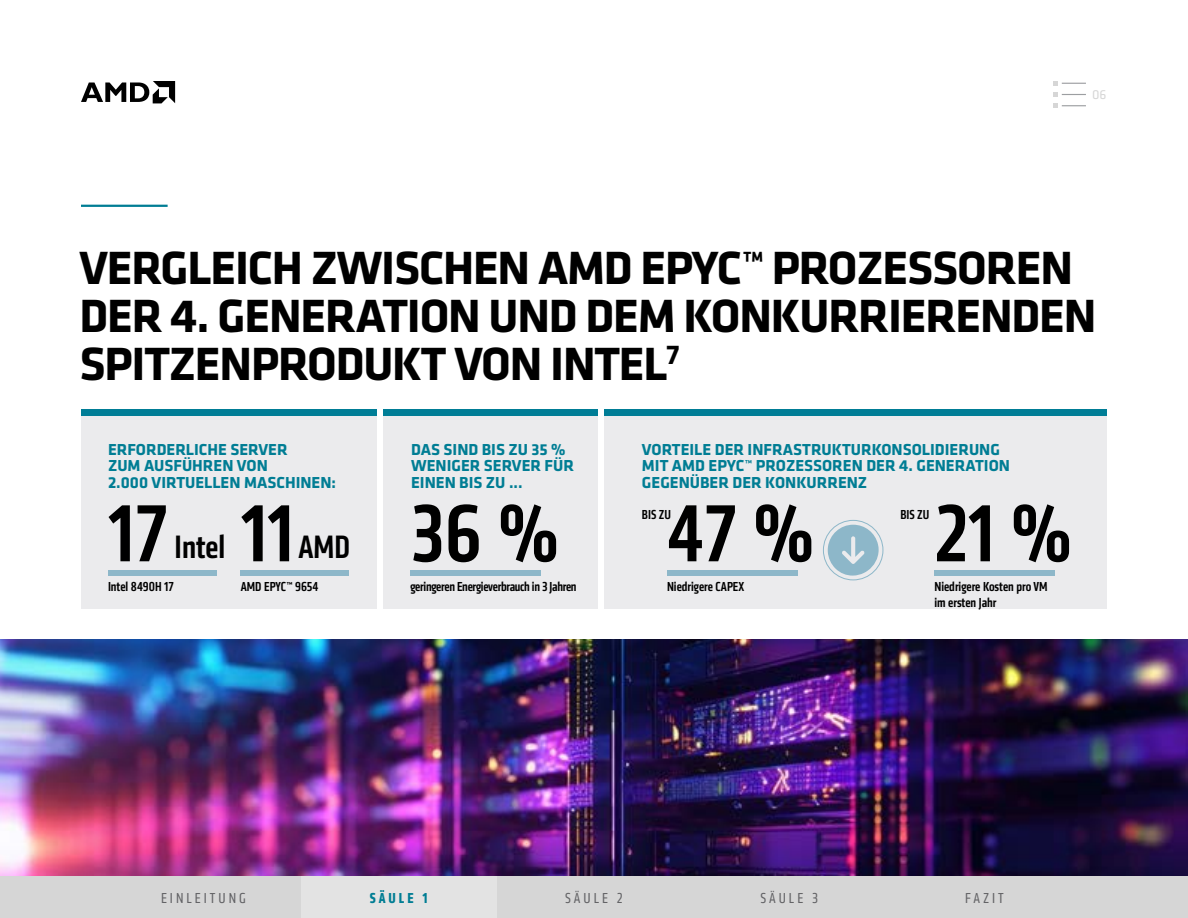
<style>
.page{position:relative;width:1188px;height:918px;background:#fff}
.page>*{position:absolute;margin:0;border:0;box-sizing:border-box;transform-origin:0 0}
.t1{font:500 condensed 84px "Klavika";color:#000}
.t2{font:700 48.3px/48px "Klavika";letter-spacing:-.025em;color:#000}
.t3{font:500 condensed 33.6px "Klavika";color:#000}
.t4{font:700 16.5px/16.5px "Klavika";color:#007d94}
.t5{font:condensed 15px "Klavika";letter-spacing:.2em;color:#636366}
.t6{font:700 condensed 15px "Klavika";letter-spacing:.195em;color:#007d94}
.t7{font:500 condensed 13.5px/16.2px "Klavika";color:#000}
.t8{font:500 condensed 13.5px "Klavika";letter-spacing:-.02em;color:#000}
.t9{font:13.5px "Klavika";color:#d6d6d6}
</style>
<div class="page">
<img style="left:0;top:640px;width:1188px;height:236px">
<hr style="left:81px;top:205px;width:87px;height:2px;background:#007d94">
<div style="left:81px;top:409px;width:1026px;height:199px;background:#ebebed"></div>
<div style="left:81px;top:409px;width:1026px;height:6px;background:#007d96"></div>
<div style="left:377px;top:409px;width:6px;height:199px;background:#fff"></div>
<div style="left:598px;top:409px;width:5px;height:199px;background:#fff"></div>
<div style="left:410px;top:570px;width:131px;height:6px;background:#8db7c9"></div>
<div style="left:108px;top:570px;width:108px;height:6px;background:#8db7c9"></div>
<div style="left:241px;top:570px;width:108px;height:6px;background:#8db7c9"></div>
<div style="left:667px;top:570px;width:130px;height:6px;background:#8db7c9"></div>
<div style="left:934px;top:570px;width:121px;height:6px;background:#8db7c9"></div>
<svg style="left:828px;top:525px;width:51px;height:51px"></svg>
<div style="left:823px;top:520px;width:60px;height:60px;border:1px solid #8db7c9;border-radius:50%"></div>
<svg style="left:81px;top:81px;width:94px;height:22px"></svg>
<div style="left:0;top:876px;width:1188px;height:42px;background:#d6d6d6"></div>
<svg style="left:1054px;top:92px;width:32px;height:5px"></svg>
<svg style="left:1054px;top:104px;width:32px;height:4px"></svg>
<svg style="left:1054px;top:81px;width:32px;height:4px"></svg>
<div style="left:301px;top:876px;width:195px;height:42px;background:#e3e3e3"></div>
<p class="t9" style="left:1092px;top:86px;width:16px">06</p>
<h2 class="t2" style="left:79px;top:242px;width:1018px">VERGLEICH ZWISCHEN AMD EPYC™ PROZESSOREN<br>DER 4. GENERATION UND DEM KONKURRIERENDEN<br>SPITZENPRODUKT VON INTEL<sup>7</sup></h2>
<p class="t4" style="left:108px;top:440px;width:230px">ERFORDERLICHE SERVER<br>ZUM AUSFÜHREN VON<br>2.000 VIRTUELLEN MASCHINEN:</p>
<p class="t4" style="left:411px;top:440px;width:164px">DAS SIND BIS ZU 35 %<br>WENIGER SERVER FÜR<br>EINEN BIS ZU ...</p>
<p class="t4" style="left:642px;top:440px;width:370px">VORTEILE DER INFRASTRUKTURKONSOLIDIERUNG<br>MIT AMD EPYC™ PROZESSOREN DER 4. GENERATION<br>GEGENÜBER DER KONKURRENZ</p>
<h1 class="t1" style="left:108px;top:481px;width:61px">17</h1>
<h3 class="t3" style="left:175px;top:526px;width:52px">Intel</h3>
<p class="t7" style="left:108px;top:578px;width:67px">Intel 8490H 17</p>
<h1 class="t1" style="left:241px;top:481px;width:54px">11</h1>
<p class="t7" style="left:241px;top:578px;width:79px">AMD EPYC™ 9654</p>
<h3 class="t3" style="left:298px;top:526px;width:53px">AMD</h3>
<h1 class="t1" style="left:410px;top:481px;width:151px">36 %</h1>
<p class="t8" style="left:410px;top:578px;width:168px">geringeren Energieverbrauch in 3 Jahren</p>
<h1 class="t1" style="left:667px;top:481px;width:149px">47 %</h1>
<h1 class="t1" style="left:934px;top:481px;width:139px">21 %</h1>
<p class="t7" style="left:642px;top:507px;width:30px">BIS ZU</p>
<p class="t7" style="left:900px;top:507px;width:30px">BIS ZU</p>
<p class="t7" style="left:667px;top:578px;width:79px">Niedrigere CAPEX</p>
<p class="t7" style="left:934px;top:578px;width:115px">Niedrigere Kosten pro VM im ersten Jahr</p>
<p class="t6" style="left:370px;top:888px;width:59px">SÄULE 1</p>
<p class="t5" style="left:161px;top:889px;width:86px">EINLEITUNG</p>
<p class="t5" style="left:565px;top:889px;width:59px">SÄULE 2</p>
<p class="t5" style="left:760px;top:889px;width:59px">SÄULE 3</p>
<p class="t5" style="left:965px;top:889px;width:40px">FAZIT</p>
</div>
